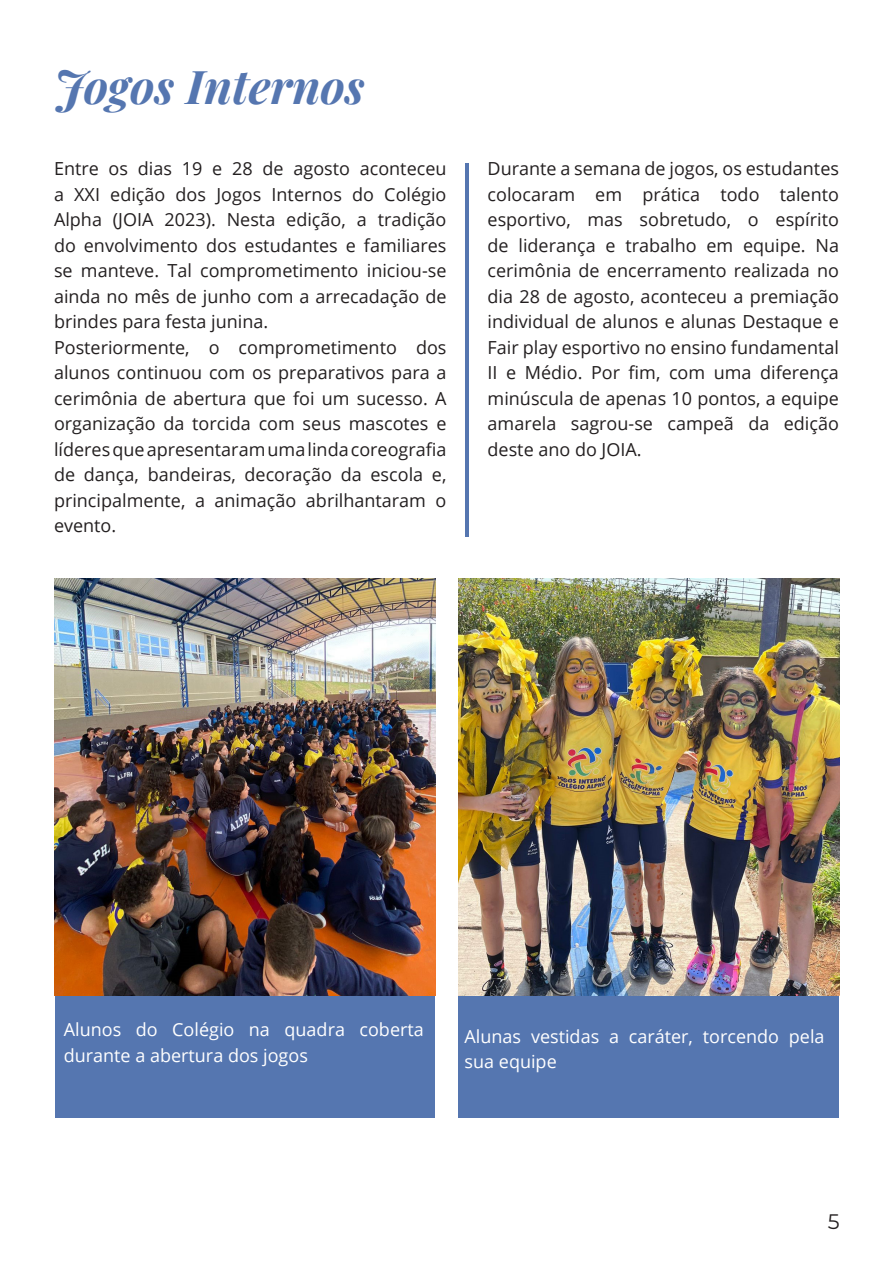
<style>
.page{position:relative;width:893px;height:1263px;background:#fff}
.page>*{position:absolute;margin:0;border:0;box-sizing:border-box;transform-origin:0 0}
.Título{font:italic 700 46.5px "Playfair Display";color:#5576b0}
.t1{font:21px "Montserrat";color:#231f20}
.Texto{font:18px/25.5px "Open Sans";color:#231f20;text-align:justify}
.Texto-2{font:18px/25.5px "Open Sans";color:#fff}
</style>
<div class="page">
<hr style="left:465px;top:163px;width:4px;height:373px;background:#5576b0">
<div style="left:55px;top:579px;width:379px;height:539px;background:#5576b0"></div>
<div style="left:458px;top:579px;width:381px;height:539px;background:#5576b0"></div>
<img style="left:54px;top:578px;width:381px;height:417px">
<img style="left:459px;top:578px;width:381px;height:417px">
<p class="Título" style="left:54px;top:49px;width:312px">Jogos Internos</p>
<p class="Texto" style="left:54px;top:156px;width:394px">Entre os dias 19 e 28 de agosto aconteceu a XXI edição dos Jogos Internos do Colégio Alpha (JOIA 2023). Nesta edição, a tradição do envolvimento dos estudantes e familiares se manteve. Tal comprometimento iniciou-se ainda no mês de junho com a arrecadação de brindes para festa junina.</p>
<p class="Texto" style="left:54px;top:334px;width:394px">Posteriormente, o comprometimento dos alunos continuou com os preparativos para a cerimônia de abertura que foi um sucesso. A organização da torcida com seus mascotes e líderes que apresentaram uma linda coreografia de dança, bandeiras, decoração da escola e, principalmente, a animação abrilhantaram o evento.</p>
<p class="Texto" style="left:488px;top:156px;width:353px">Durante a semana de jogos, os estudantes colocaram em prática todo talento esportivo, mas sobretudo, o espírito de liderança e trabalho em equipe. Na cerimônia de encerramento realizada no dia 28 de agosto, aconteceu a premiação individual de alunos e alunas Destaque e Fair play esportivo no ensino fundamental II e Médio. Por fim, com uma diferença minúscula de apenas 10 pontos, a equipe amarela sagrou-se campeã da edição deste ano do JOIA.</p>
<p class="Texto-2" style="left:64px;top:1016px;width:362px">Alunos do Colégio na quadra coberta durante a abertura dos jogos</p>
<p class="Texto-2" style="left:465px;top:1023px;width:362px">Alunas vestidas a caráter, torcendo pela sua equipe</p>
<p class="t1" style="left:828px;top:1207px;width:13px">5</p>
</div>
